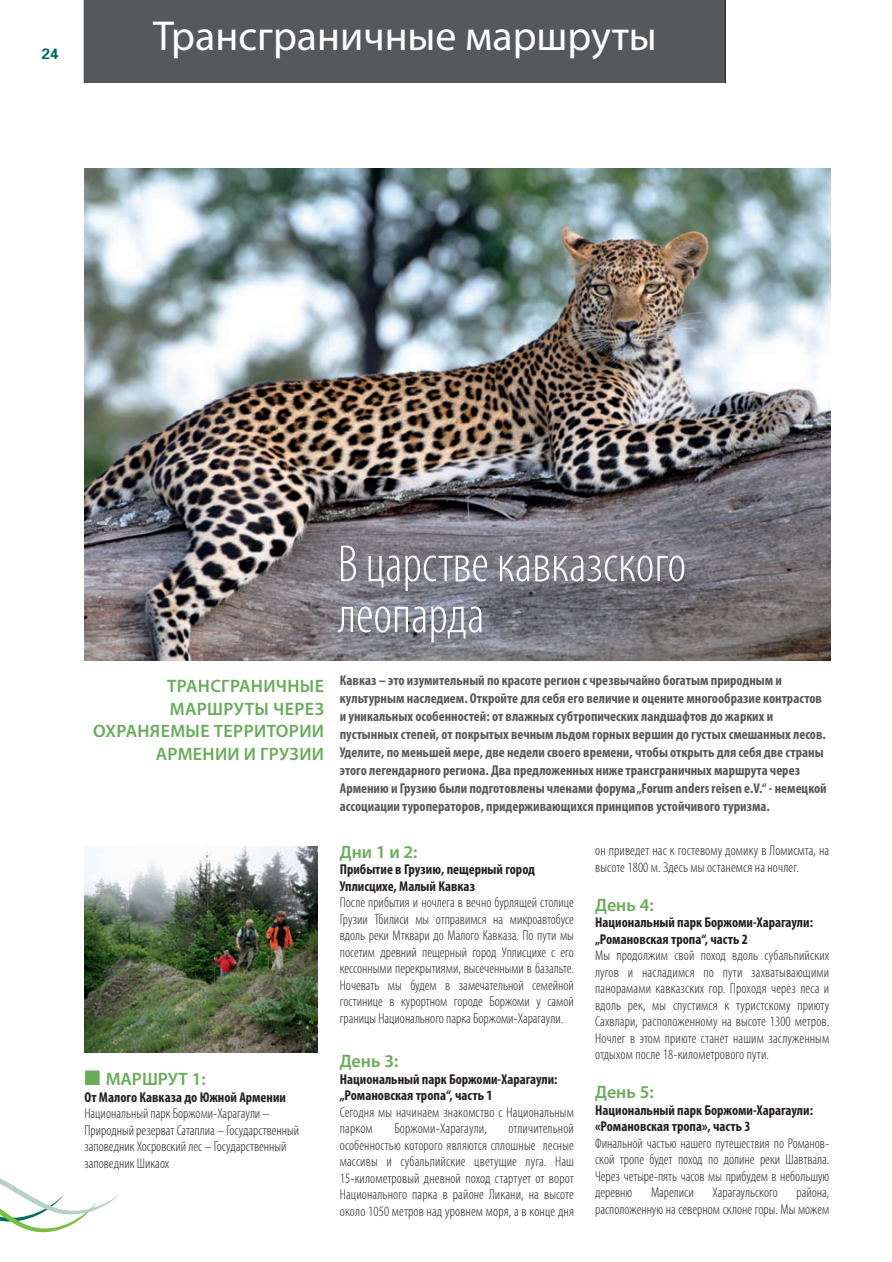
<style>
.page{position:relative;width:892px;height:1262px;background:#fff}
.page>*{position:absolute;margin:0;border:0;box-sizing:border-box;transform-origin:0 0}
.t1{font:300 condensed 52.5px/51px "Myriad Pro";color:#fff}
.t2{font:42px "Myriad Pro";color:#fff}
.t3{font:600 18px "Myriad Pro";letter-spacing:.02em;color:#67ac59}
.t4{font:700 15px "Univers";color:#006d61}
.t5{font:300 condensed 14.25px/16.5px "Myriad Pro";color:#231f20;text-align:justify}
.t6{font:700 condensed 14.25px/18px "Myriad Pro";color:#57585a}
.t7{font:700 condensed 14.25px/16.5px "Myriad Pro";color:#231f20}
</style>
<div class="page">
<svg style="left:0;top:1178px;width:120px;height:54px"></svg>
<img style="left:84px;top:168px;width:746px;height:492px">
<img style="left:84px;top:847px;width:233px;height:205px">
<div style="left:84px;top:0;width:641px;height:83px;background:#57585a"></div>
<hr style="left:724px;top:0;width:1px;height:83px;background:#231f20">
<p class="t4" style="left:42px;top:44px;width:18px">24</p>
<h2 class="t2" style="left:153px;top:10px;width:505px">Трансграничные маршруты</h2>
<p class="t3" style="left:167px;top:675px;width:156px">ТРАНСГРАНИ ЧНЫЕ</p>
<p class="t3" style="left:170px;top:697px;width:156px">МАРШРУТЫ ЧЕРЕЗ</p>
<p class="t3" style="left:93px;top:720px;width:142px">ОХРАНЯЕМЫЕ ТЕРРИ</p>
<p class="t3" style="left:266px;top:720px;width:22px">ТОРИИ</p>
<p class="t3" style="left:156px;top:742px;width:50px">АРМЕНИИ</p>
<p class="t3" style="left:244px;top:742px;width:68px">И ГРУЗИИ</p>
<p class="t3" style="left:84px;top:1067px;width:123px">■ МАРШРУТ 1:</p>
<p class="t7" style="left:84px;top:1088px;width:203px">От Малого Кавказа до Южной Армении</p>
<p class="t5" style="left:84px;top:1105px;width:216px;text-align:left">Национальный парк Боржоми-Харагаули – Природный резерват Сатаплиа – Государственный заповедник Хосровский лес – Государственный заповедник Шикаох</p>
<h1 class="t1" style="left:337px;top:539px;width:350px">В царстве кавказского леопарда</h1>
<p class="t6" style="left:339px;top:671px;width:488px">Кавказ – это изумительный по красоте регион с чрезвычайно богатым природным и культурным наследием. Откройте для себя его величие и оцените многообразие контрастов и уникальных особенностей: от влажных субтропических ландшафтов до жарких и пустынных степей, от покрытых вечным льдом горных вершин до густых смешанных лесов.<br>Уделите, по меньшей мере, две недели своего времени, чтобы открыть для себя две страны этого легендарного региона. Два предложенных ниже трансграничных маршрута через Армению и Грузию были подготовлены членами форума „Forum anders reisen e.V.“ - немецкой ассоциации туроператоров, придерживающихся принципов устойчивого туризма.</p>
<p class="t3" style="left:339px;top:840px;width:79px">Дни 1 и 2:</p>
<p class="t7" style="left:339px;top:861px;width:197px">Прибытие в Грузию, пещерный город<br>Уплисцихе, Малый Кавказ</p>
<p class="t5" style="left:339px;top:894px;width:235px">После прибытия и ночлега в вечно бурлящей столице Грузии Тбилиси мы отправимся на микроавтобусе вдоль реки Мтквари до Малого Кавказа. По пути мы посетим древний пещерный город Уплисцихе с его кессонными перекрытиями, высеченными в базальте.<br>Ночевать мы будем в замечательной семейной гостинице в курортном городе Боржоми у самой границы Национального парка Боржоми-Харагаули.</p>
<p class="t3" style="left:339px;top:1049px;width:60px">День 3:</p>
<p class="t7" style="left:339px;top:1070px;width:219px">Национальный парк Боржоми-Харагаули: „Романовская тропа“, часть 1</p>
<p class="t5" style="left:339px;top:1104px;width:235px">Сегодня мы начинаем знакомство с Национальным парком</p>
<p class="t5" style="left:394px;top:1120px;width:94px">Боржоми-Харагаули,</p>
<p class="t5" style="left:339px;top:1120px;width:235px;text-indent:168px">отличительной особенностью которого являются сплошные лесные массивы и субальпийские цветущие луга. Наш 15-километровый дневной поход стартует от ворот Национального парка в районе Ликани, на высоте около 1050 метров над уровнем моря, а в конце дня</p>
<p class="t5" style="left:595px;top:842px;width:235px">он приведет нас к гостевому домику в Ломисмта, на высоте 1800 м. Здесь мы останемся на ночлег.</p>
<p class="t3" style="left:595px;top:893px;width:60px">День 4:</p>
<p class="t7" style="left:595px;top:913px;width:219px">Национальный парк Боржоми-Харагаули: „Романовская тропа“, часть 2</p>
<p class="t5" style="left:595px;top:947px;width:235px">Мы продолжим свой поход вдоль субальпийских лугов и насладимся по пути захватывающими панорамами кавказских гор. Проходя через леса и вдоль рек, мы спустимся к туристскому приюту Сахвлари, расположенному на высоте 1300 метров.<br>Ночлег в этом приюте станет нашим заслуженным отдыхом после 18-километрового пути.</p>
<p class="t3" style="left:595px;top:1080px;width:60px">День 5:</p>
<p class="t7" style="left:595px;top:1101px;width:219px">Национальный парк Боржоми-Харагаули: «Романовская тропа», часть 3</p>
<p class="t5" style="left:595px;top:1135px;width:235px">Финальной частью нашего путешествия по Романов&shy;ской тропе будет поход по долине реки Шавтвала.<br>Через четыре-пять часов мы прибудем в небольшую деревню</p>
<p class="t5" style="left:650px;top:1184px;width:44px">Марелиси</p>
<p class="t5" style="left:712px;top:1184px;width:67px">Харагаульского</p>
<p class="t5" style="left:595px;top:1184px;width:235px;text-align:right">района,<br>расположенную на северном склоне горы. Мы можем</p>
</div>
